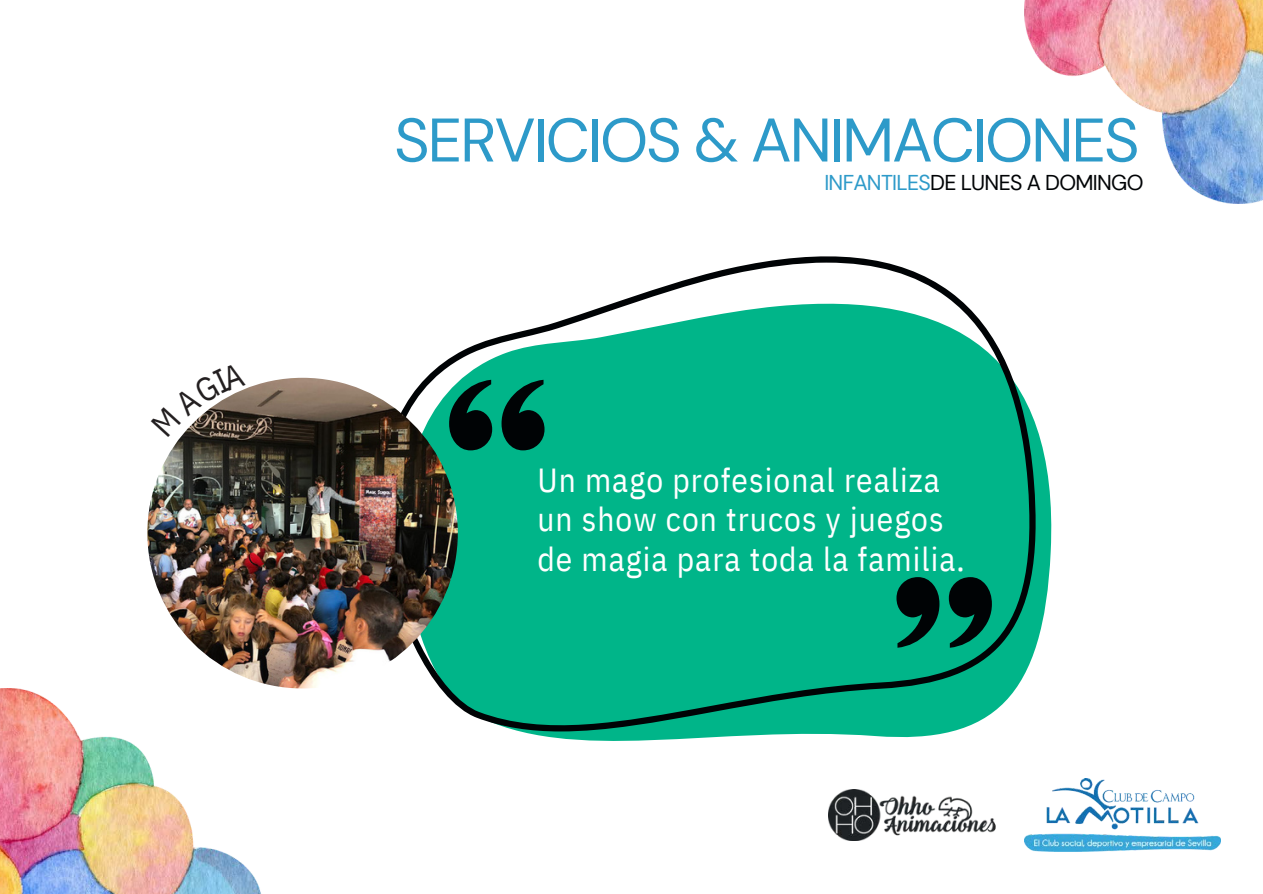
<style>
.page{position:relative;width:1263px;height:894px;background:#fff}
.page>*{position:absolute;margin:0;border:0;box-sizing:border-box;transform-origin:0 0}
.t1{font:61.35px "DM Sans";letter-spacing:-.035em;color:#2d9ac9}
.t2{font:33.3px/39.8px "IBM Plex Sans Cond";letter-spacing:.03em;color:#fff}
.t3{font:21.45px "DM Sans";letter-spacing:-.035em;color:#000305}
.s1{color:#2d9ac9}
</style>
<div class="page">
<img style="left:829px;top:789px;width:167px;height:51px">
<svg style="left:518px;top:429px;width:533px;height:312px"></svg>
<svg style="left:389px;top:256px;width:648px;height:475px;fill:#00b589"></svg>
<svg style="left:449px;top:379px;width:95px;height:71px;background:#025240"></svg>
<svg style="left:896px;top:577px;width:96px;height:70px;background:#00503e"></svg>
<img style="left:147px;top:377px;width:311px;height:311px;border-radius:50%">
<img style="left:0;top:688px;width:261px;height:205px">
<img style="left:1025px;top:0;width:238px;height:204px">
<img style="left:1024px;top:778px;width:196px;height:73px">
<svg style="left:180px;top:388px;width:66px;height:49px"></svg>
<p class="t1" style="left:394px;top:101px;width:747px">SERVICIOS &amp; ANIMACIONES</p>
<p class="t3" style="left:824px;top:168px;width:321px"><span class="s1">INFANTILES</span>DE LUNES A DOMINGO</p>
<p class="t2" style="left:537px;top:459px;width:429px">Un mago profesional realiza un show con trucos y juegos de magia para toda la familia.</p>
</div>
